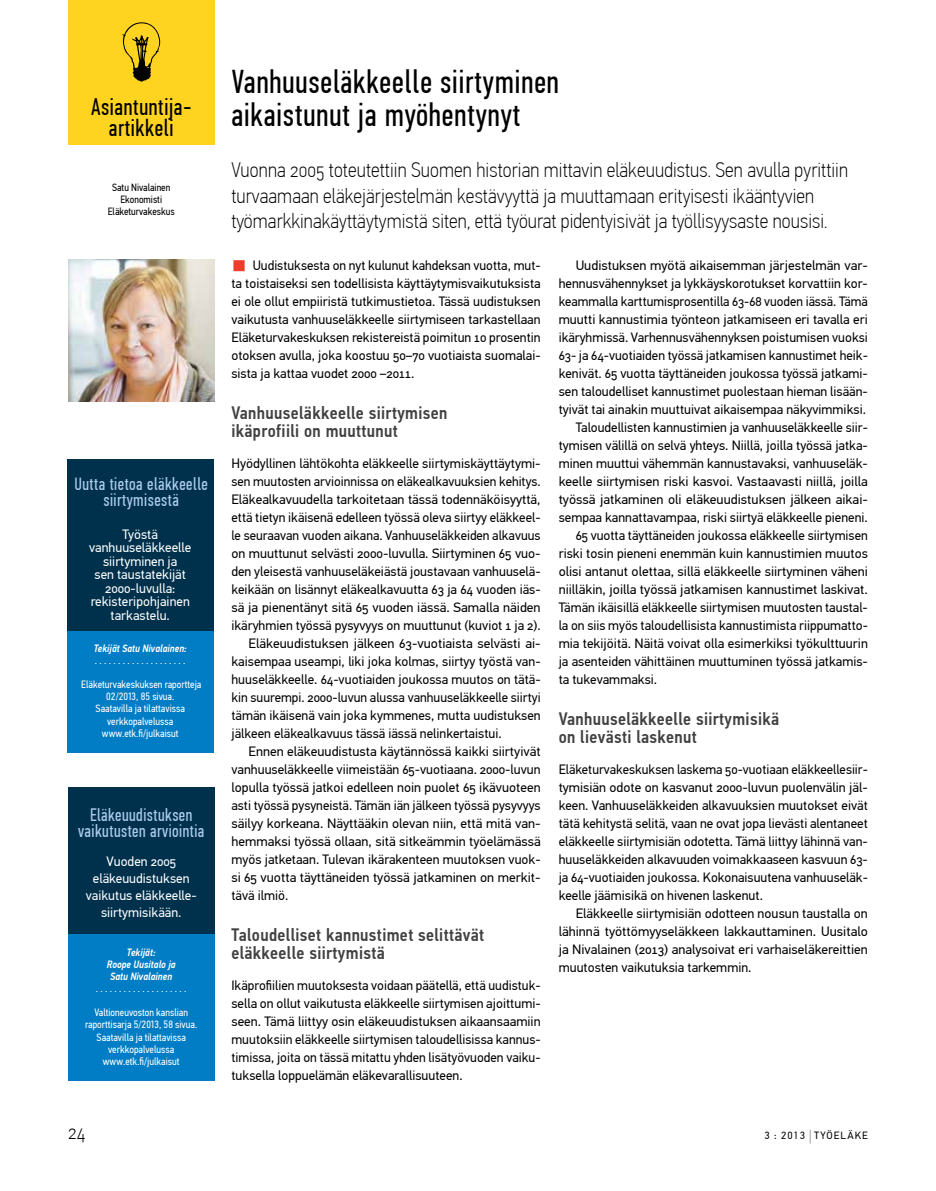
<style>
.page{position:relative;width:936px;height:1191px;background:#fff}
.page>*{position:absolute;margin:0;border:0;box-sizing:border-box;transform-origin:0 0}
.t1{font:33px/33px "PF Din Text Comp Pro";letter-spacing:.025em;color:#000}
.t2{font:24px/21px "PF Din Text Comp Pro";letter-spacing:.025em;color:#000;text-align:center}
.t3{font:100 21px/25.5px "PF Din Text Cond Pro";letter-spacing:.005em;color:#000}
.t4{font:500 18px/18px "PF Din Text Cond Pro";letter-spacing:.02em;color:#414042}
.t5{font:18px/16.5px "PF Din Text Comp Pro";letter-spacing:.025em;color:#accbeb;text-align:center}
.t6{font:13.5px/18px "PF Din Text Pro";color:#000;text-align:justify}
.t7{font:13.5px/13.5px "PF Din Text Pro";color:#fff;text-align:center}
.t8{font:10.65px/12.1px "PF Din Text Cond Pro";color:#fff;text-align:center}
.t9{font:italic 500 10.65px/12.1px "PF Din Text Cond Pro";color:#fff;text-align:center}
.t10{font:10.5px/12px "PF Din Text Cond Pro";color:#000;text-align:center}
.t11{font:10.5px "PF Din Text Pro";letter-spacing:.1em;color:#000}
.s1{font-size:17.55px;color:#ef3b27}
.s2{font-size:15.75px}
</style>
<div class="page">
<div style="left:68px;top:0;width:146px;height:145px;background:#ffd420"></div>
<svg style="left:122px;top:22px;width:38px;height:60px"></svg>
<img style="left:68px;top:259px;width:146px;height:143px">
<div style="left:67px;top:459px;width:146px;height:172px;background:#00314c"></div>
<div style="left:67px;top:631px;width:146px;height:122px;background:#007dc5"></div>
<div style="left:68px;top:787px;width:146px;height:146px;background:#00314c"></div>
<div style="left:68px;top:933px;width:146px;height:147px;background:#007dc5"></div>
<h2 class="t2" style="left:91px;top:97px;width:102px">Asiantuntija&shy;artikkeli</h2>
<p class="t10" style="left:108px;top:181px;width:68px">Satu Nivalainen<br>Ekonomisti<br>Eläketurvakeskus</p>
<h3 class="t5" style="left:74px;top:475px;width:135px">Uutta tietoa eläkkeelle siirtymisestä</h3>
<p class="t7" style="left:89px;top:527px;width:104px">Työstä vanhuuseläkkeelle siirtyminen ja<br>sen taustatekijät<br>2000-luvulla: rekisteripohjainen tarkastelu.</p>
<p class="t9" style="left:94px;top:642px;width:95px">Tekijät Satu Nivalainen:</p>
<p class="t8" style="left:95px;top:654px;width:92px">....................</p>
<p class="t8" style="left:81px;top:678px;width:122px">Eläketurvakeskuksen raportteja<br>02/2013, 85 sivua.<br>Saatavilla ja tilattavissa verkkopalvelussa www.etk.fi/julkaisut</p>
<h3 class="t5" style="left:78px;top:806px;width:128px">Eläkeuudistuksen vaikutusten arviointia</h3>
<p class="t7" style="left:86px;top:853px;width:112px;line-height:17px">Vuoden 2005 eläkeuudistuksen vaikutus eläkkeelle&shy;siirtymisikään.</p>
<p class="t9" style="left:107px;top:946px;width:70px">Tekijät:<br>Roope Uusitalo ja<br>Satu Nivalainen</p>
<p class="t8" style="left:96px;top:982px;width:92px">....................</p>
<p class="t8" style="left:85px;top:1006px;width:114px">Valtioneuvoston kanslian raporttisarja 5/2013, 58 sivua.<br>Saatavilla ja tilattavissa verkkopalvelussa www.etk.fi/julkaisut</p>
<h1 class="t1" style="left:231px;top:65px;width:329px">Vanhuuseläkkeelle siirtyminen aikaistunut ja myöhentynyt</h1>
<p class="t3" style="left:231px;top:157px;width:618px">Vuonna 2005 toteutettiin Suomen historian mittavin eläkeuudistus. Sen avulla pyrittiin turvaamaan eläkejärjestelmän kestävyyttä ja muuttamaan erityisesti ikääntyvien työmarkkinakäyttäytymistä siten, että työurat pidentyisivät ja työllisyysaste nousisi.</p>
<p class="t6" style="left:231px;top:256px;width:311px"><span class="s1">■</span> Uudistuksesta on nyt kulunut kahdeksan vuotta, mut&shy;ta toistaiseksi sen todellisista käyttäytymisvaikutuksista ei ole ollut empiiristä tutkimustietoa. Tässä uudistuksen vaikutusta vanhuuseläkkeelle siirtymiseen tarkastellaan Eläketurvakeskuksen rekistereistä poimitun 10 prosentin otoksen avulla, joka koostuu 50–70 vuotiaista suomalai&shy;sista ja kattaa vuodet 2000 –2011.</p>
<h3 class="t4" style="left:231px;top:403px;width:217px">Vanhuuseläkkeelle siirtymisen ikäprofiili on muuttunut</h3>
<p class="t6" style="left:231px;top:454px;width:311px">Hyödyllinen lähtökohta eläkkeelle siirtymiskäyttäytymi-</p>
<p class="t6" style="left:231px;top:472px;width:311px">sen muutosten arvioinnissa on eläkealkavuuksien kehitys.</p>
<p class="t6" style="left:231px;top:490px;width:311px">Eläkealkavuudella tarkoitetaan tässä todennäköisyyttä,</p>
<p class="t6" style="left:231px;top:508px;width:311px">että tietyn ikäisenä edelleen työssä oleva siirtyy eläkkeel-</p>
<p class="t6" style="left:231px;top:526px;width:311px">le seuraavan vuoden aikana. Vanhuuseläkkeiden alkavuus</p>
<p class="t6" style="left:231px;top:544px;width:311px">on muuttunut selvästi 2000-luvulla. Siirtyminen 65 vuo-</p>
<p class="t6" style="left:231px;top:562px;width:311px">den yleisestä vanhuuseläkeiästä joustavaan vanhuuselä-</p>
<p class="t6" style="left:231px;top:580px;width:311px">keikään on lisännyt eläkealkavuutta 63 ja 64 vuoden iäs-</p>
<p class="t6" style="left:231px;top:598px;width:311px">sä ja pienentänyt sitä 65 vuoden iässä. Samalla näiden</p>
<p class="t6" style="left:231px;top:616px;width:311px">ikäryhmien työssä pysyvyys on muuttunut (kuviot 1 ja 2).</p>
<p class="t6" style="left:248px;top:634px;width:294px">Eläkeuudistuksen jälkeen 63-vuotiaista selvästi ai-</p>
<p class="t6" style="left:231px;top:652px;width:311px">kaisempaa useampi, liki joka kolmas, siirtyy työstä van-</p>
<p class="t6" style="left:231px;top:670px;width:311px">huuseläkkeelle. 64-vuotiaiden joukossa muutos on tätä-</p>
<p class="t6" style="left:231px;top:688px;width:311px">kin suurempi. 2000-luvun alussa vanhuuseläkkeelle siirtyi</p>
<p class="t6" style="left:231px;top:706px;width:311px">tämän ikäisenä vain joka kymmenes, mutta uudistuksen</p>
<p class="t6" style="left:231px;top:724px;width:272px">jälkeen eläkealkavuus tässä iässä nelinkertaistui.</p>
<p class="t6" style="left:248px;top:742px;width:294px">Ennen eläkeuudistusta käytännössä kaikki siirtyivät</p>
<p class="t6" style="left:231px;top:760px;width:311px">vanhuuseläkkeelle viimeistään 65-vuotiaana. 2000-luvun</p>
<p class="t6" style="left:231px;top:778px;width:311px">lopulla työssä jatkoi edelleen noin puolet 65 ikävuoteen</p>
<p class="t6" style="left:231px;top:796px;width:311px">asti työssä pysyneistä. Tämän iän jälkeen työssä pysyvyys</p>
<p class="t6" style="left:231px;top:814px;width:311px">säilyy korkeana. Näyttääkin olevan niin, että mitä van-</p>
<p class="t6" style="left:231px;top:832px;width:311px">hemmaksi työssä ollaan, sitä sitkeämmin työelämässä</p>
<p class="t6" style="left:231px;top:850px;width:311px">myös jatketaan. Tulevan ikärakenteen muutoksen vuok-</p>
<p class="t6" style="left:231px;top:868px;width:311px">si 65 vuotta täyttäneiden työssä jatkaminen on merkit-</p>
<p class="t6" style="left:231px;top:886px;width:58px">tävä ilmiö.</p>
<h3 class="t4" style="left:231px;top:925px;width:254px">Taloudelliset kannustimet selittävät eläkkeelle siirtymistä</h3>
<p class="t6" style="left:231px;top:976px;width:311px">Ikäprofiilien muutoksesta voidaan päätellä, että uudistuk&shy;sella on ollut vaikutusta eläkkeelle siirtymisen ajoittumi&shy;seen. Tämä liittyy osin eläkeuudistuksen aikaansaamiin muutoksiin eläkkeelle siirtymisen taloudellisissa kannus&shy;timissa, joita on tässä mitattu yhden lisätyövuoden vaiku&shy;tuksella loppuelämän eläkevarallisuuteen.</p>
<p class="t6" style="left:575px;top:256px;width:294px">Uudistuksen myötä aikaisemman järjestelmän var-</p>
<p class="t6" style="left:558px;top:274px;width:311px">hennusvähennykset ja lykkäyskorotukset korvattiin kor-</p>
<p class="t6" style="left:558px;top:292px;width:311px">keammalla karttumisprosentilla 63-68 vuoden iässä. Tämä</p>
<p class="t6" style="left:558px;top:310px;width:311px">muutti kannustimia työnteon jatkamiseen eri tavalla eri</p>
<p class="t6" style="left:558px;top:328px;width:311px">ikäryhmissä. Varhennusvähennyksen poistumisen vuoksi</p>
<p class="t6" style="left:558px;top:346px;width:311px">63- ja 64-vuotiaiden työssä jatkamisen kannustimet heik-</p>
<p class="t6" style="left:558px;top:364px;width:311px">kenivät. 65 vuotta täyttäneiden joukossa työssä jatkami-</p>
<p class="t6" style="left:558px;top:382px;width:311px">sen taloudelliset kannustimet puolestaan hieman lisään-</p>
<p class="t6" style="left:558px;top:400px;width:309px">tyivät tai ainakin muuttuivat aikaisempaa näkyvimmiksi.</p>
<p class="t6" style="left:575px;top:418px;width:294px">Taloudellisten kannustimien ja vanhuuseläkkeelle siir-</p>
<p class="t6" style="left:558px;top:436px;width:311px">tymisen välillä on selvä yhteys. Niillä, joilla työssä jatka-</p>
<p class="t6" style="left:558px;top:454px;width:311px">minen muuttui vähemmän kannustavaksi, vanhuuseläk-</p>
<p class="t6" style="left:558px;top:472px;width:311px">keelle siirtymisen riski kasvoi. Vastaavasti niillä, joilla</p>
<p class="t6" style="left:558px;top:490px;width:311px">työssä jatkaminen oli eläkeuudistuksen jälkeen aikai-</p>
<p class="t6" style="left:558px;top:508px;width:311px">sempaa kannattavampaa, riski siirtyä eläkkeelle pieneni.</p>
<p class="t6" style="left:575px;top:526px;width:294px">65 vuotta täyttäneiden joukossa eläkkeelle siirtymisen</p>
<p class="t6" style="left:558px;top:544px;width:311px">riski tosin pieneni enemmän kuin kannustimien muutos</p>
<p class="t6" style="left:558px;top:562px;width:311px">olisi antanut olettaa, sillä eläkkeelle siirtyminen väheni</p>
<p class="t6" style="left:558px;top:580px;width:311px">niilläkin, joilla työssä jatkamisen kannustimet laskivat.</p>
<p class="t6" style="left:558px;top:598px;width:311px">Tämän ikäisillä eläkkeelle siirtymisen muutosten taustal-</p>
<p class="t6" style="left:558px;top:616px;width:311px">la on siis myös taloudellisista kannustimista riippumatto-</p>
<p class="t6" style="left:558px;top:634px;width:311px">mia tekijöitä. Näitä voivat olla esimerkiksi työkulttuurin</p>
<p class="t6" style="left:558px;top:652px;width:311px">ja asenteiden vähittäinen muuttuminen työssä jatkamis-</p>
<p class="t6" style="left:558px;top:670px;width:100px">ta tukevammaksi.</p>
<h3 class="t4" style="left:558px;top:709px;width:222px">Vanhuuseläkkeelle siirtymisikä on lievästi laskenut</h3>
<p class="t6" style="left:558px;top:760px;width:311px">Eläketurvakeskuksen laskema 50-vuotiaan eläkkeellesiir&shy;tymisiän odote on kasvanut 2000-luvun puolenvälin jäl&shy;keen. Vanhuuseläkkeiden alkavuuksien muutokset eivät tätä kehitystä selitä, vaan ne ovat jopa lievästi alentaneet eläkkeelle siirtymisiän odotetta. Tämä liittyy lähinnä van&shy;huuseläkkeiden alkavuuden voimakkaaseen kasvuun 63- ja 64-vuotiaiden joukossa. Kokonaisuutena vanhuuseläk&shy;keelle jäämisikä on hivenen laskenut.</p>
<p class="t6" style="left:558px;top:904px;width:311px;text-indent:17px">Eläkkeelle siirtymisiän odotteen nousun taustalla on lähinnä työttömyyseläkkeen lakkauttaminen. Uusitalo ja Nivalainen (2013) analysoivat eri varhaiseläkereittien muutosten vaikutuksia tarkemmin.</p>
<h3 class="t3" style="left:68px;top:1118px;width:19px">24</h3>
<p class="t11" style="left:764px;top:1129px;width:105px">3 : 2013 <span class="s2">|</span> Työeläke</p>
</div>
